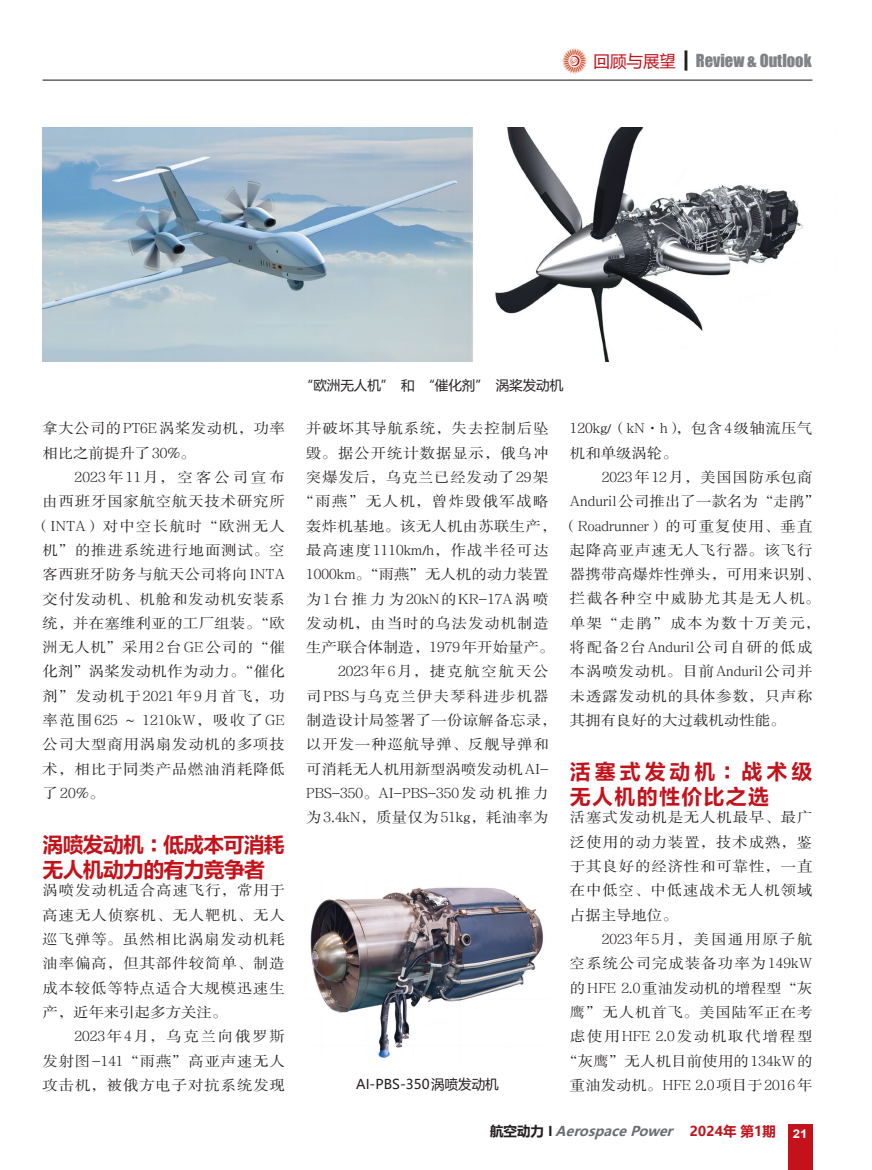
<style>
.page{position:relative;width:872px;height:1170px;background:#fff}
.page>*{position:absolute;margin:0;border:0;box-sizing:border-box;transform-origin:0 0}
.t1{font:21px/24.3px "FZLTCHJW GB1 0";letter-spacing:-.04em;color:#c4121a}
.t2{font:21px/24.3px "FZLTCHJW GB1 0";letter-spacing:.06em;color:#c4121a}
.t3{font:16.5px "Impact";color:#808285}
.t4{font:14.25px/24.3px "FZSSJW GB1 0";letter-spacing:.055em;color:#231f20;text-align:justify;scale:1.08 1}
.t5{font:14.25px "FZSSJW GB1 0";letter-spacing:.02em;color:#231f20;scale:1.08 1}
.t6{font:14.25px/24.3px "FZSSJW GB1 0";letter-spacing:.035em;color:#231f20;text-align:right;scale:1.08 1}
.t7{font:14.25px/24.3px "FZSSJW GB1 0";color:#231f20;scale:1.08 1}
.t8{font:14.25px "FZSSJW GB1 0";letter-spacing:.075em;color:#231f20;scale:1.08 1}
.t9{font:14.25px "FZSSJW GB1 0";letter-spacing:.005em;color:#231f20;scale:1.08 1}
.t10{font:14.25px/24.3px "FZSSJW GB1 0";letter-spacing:.01em;color:#231f20;scale:1.08 1}
.t11{font:14.25px/24.3px "FZSSJW GB1 0";letter-spacing:.03em;color:#231f20;scale:1.08 1}
.t12{font:14.25px "FZSSJW GB1 0";letter-spacing:.125em;color:#231f20;scale:1.08 1}
.t13{font:14.25px "FZSSJW GB1 0";letter-spacing:.09em;color:#231f20;scale:1.08 1}
.t14{font:14.25px "FZSSJW GB1 0";letter-spacing:.025em;color:#231f20;scale:1.08 1}
.t15{font:14.25px "FZSSJW GB1 0";letter-spacing:.145em;color:#231f20;scale:1.08 1}
.t16{font:14.25px "FZSSJW GB1 0";letter-spacing:.095em;color:#231f20;scale:1.08 1}
.t17{font:14.25px "FZSSJW GB1 0";letter-spacing:.115em;color:#231f20;scale:1.08 1}
.t18{font:13.5px "Microsoft Ya Hei";color:#231f20}
.t19{font:italic 700 13.5px "Microsoft Ya Hei";color:#6c6d70}
.s1{font-family:"Microsoft Ya Hei";color:#c4121a}
.s2{font-family:"Microsoft Ya Hei";color:#231f20}
.s3{font-style:normal;color:#231f20}
.s4{font-style:normal;color:#c4121a}
</style>
<div class="page">
<div style="left:787px;top:1124px;width:25px;height:45px;background:#c4121a"></div>
<hr style="left:43px;top:80px;width:769px;height:1px;background:#231f20">
<img style="left:562px;top:49px;width:25px;height:24px">
<img style="left:310px;top:887px;width:233px;height:171px">
<img style="left:43px;top:128px;width:429px;height:233px">
<img style="left:495px;top:128px;width:308px;height:233px">
<p class="t3" style="left:593px;top:48px;width:219px"><span class="s1">回顾与展望</span> <span class="s2">┃</span> Review &amp; Outlook</p>
<p class="t11" style="left:43px;top:416px;width:226px">拿大公司的PT6E涡桨发动机，功率相比之前提升了 30%。</p>
<p class="t15" style="left:74px;top:469px;width:196px">2023年11月，空客公司宣布</p>
<p class="t4" style="left:43px;top:489px;width:226px">由西班牙国家航空航天技术研究所</p>
<p class="t13" style="left:35px;top:518px;width:233px">（INTA）对中空长航时“欧洲无人</p>
<p class="t4" style="left:43px;top:538px;width:226px">机”的推进系统进行地面测试。空</p>
<p class="t14" style="left:43px;top:567px;width:226px">客西班牙防务与航天公司将向 INTA</p>
<p class="t4" style="left:43px;top:587px;width:226px">交付发动机、机舱和发动机安装系</p>
<p class="t5" style="left:43px;top:615px;width:226px">统，并在塞维利亚的工厂组装。“欧</p>
<p class="t4" style="left:43px;top:635px;width:226px">洲无人机”采用2台GE公司的“催</p>
<p class="t5" style="left:43px;top:664px;width:226px">化剂”涡桨发动机作为动力。“催化</p>
<p class="t8" style="left:43px;top:688px;width:226px">剂”发动机于2021年9月首飞，功</p>
<p class="t5" style="left:43px;top:712px;width:226px">率范围625 ～ 1210kW，吸收了GE</p>
<p class="t4" style="left:43px;top:732px;width:226px">公司大型商用涡扇发动机的多项技</p>
<p class="t4" style="left:43px;top:757px;width:226px">术，相比于同类产品燃油消耗降低</p>
<p class="t4" style="left:43px;top:781px;width:59px">了 20%。</p>
<h1 class="t1" style="left:43px;top:834px;width:244px">涡喷发动机：低成本可消耗无人机动力的有力竞争者</h1>
<p class="t4" style="left:43px;top:878px;width:226px">涡喷发动机适合高速飞行，常用于高速无人侦察机、无人靶机、无人巡飞弹等。虽然相比涡扇发动机耗油率偏高，但其部件较简单、制造成本较低等特点适合大规模迅速生产，近年来引起多方关注。</p>
<p class="t4" style="left:43px;top:1024px;width:226px;text-indent:32px">2023年4月，乌克兰向俄罗斯发射图-141“雨燕”高亚声速无人攻击机，被俄方电子对抗系统发现</p>
<p class="t18" style="left:300px;top:376px;width:265px">“欧洲无人机” 和 “催化剂” 涡桨发动机</p>
<p class="t4" style="left:306px;top:416px;width:226px">并破坏其导航系统，失去控制后坠</p>
<p class="t4" style="left:306px;top:441px;width:226px">毁。据公开统计数据显示，俄乌冲</p>
<p class="t4" style="left:306px;top:465px;width:226px">突爆发后，乌克兰已经发动了29架</p>
<p class="t16" style="left:298px;top:494px;width:233px">“雨燕”无人机，曾炸毁俄军战略</p>
<p class="t5" style="left:306px;top:518px;width:470px">轰炸机基地。该无人机由苏联生产，（Roadrunner）的可重复使用、垂直</p>
<p class="t8" style="left:306px;top:542px;width:226px">最高速度1110km/h，作战半径可达</p>
<p class="t9" style="left:306px;top:567px;width:226px">1000km。“雨燕”无人机的动力装置</p>
<p class="t12" style="left:306px;top:591px;width:226px">为1台推力为20kN的KR-17A涡喷</p>
<p class="t4" style="left:306px;top:611px;width:226px">发动机，由当时的乌法发动机制造</p>
<p class="t7" style="left:306px;top:635px;width:231px">生产联合体制造，1979 年开始量产。</p>
<p class="t17" style="left:338px;top:664px;width:196px">2023年6月，捷克航空航天公</p>
<p class="t8" style="left:306px;top:688px;width:226px">司PBS与乌克兰伊夫琴科进步机器</p>
<p class="t5" style="left:306px;top:712px;width:233px">制造设计局签署了一份谅解备忘录，</p>
<p class="t4" style="left:306px;top:732px;width:226px">以开发一种巡航导弹、反舰导弹和</p>
<p class="t9" style="left:306px;top:761px;width:226px">可消耗无人机用新型涡喷发动机 AI-</p>
<p class="t7" style="left:306px;top:781px;width:226px">PBS-350。AI-PBS-350 发动机推力</p>
<p class="t5" style="left:306px;top:810px;width:226px">为3.4kN，质量仅为51kg，耗油率为</p>
<p class="t7" style="left:570px;top:416px;width:226px">120kg/（kN·h），包含 4 级轴流压气机和单级涡轮。</p>
<p class="t10" style="left:570px;top:465px;width:233px;text-indent:32px">2023年12月，美国国防承包商<br>Anduril 公司推出了一款名为“走鹃”</p>
<p class="t4" style="left:570px;top:538px;width:233px;text-align:left">起降高亚声速无人飞行器。该飞行器携带高爆炸性弹头，可用来识别、拦截各种空中威胁尤其是无人机。单架“走鹃”成本为数十万美元，将配备2台Anduril公司自研的低成本涡喷发动机。目前Anduril公司并未透露发动机的具体参数，只声称其拥有良好的大过载机动性能。</p>
<h1 class="t2" style="left:570px;top:761px;width:244px">活塞式发动机：战术级无人机的性价比之选</h1>
<p class="t4" style="left:570px;top:805px;width:226px">活塞式发动机是无人机最早、最广泛使用的动力装置，技术成熟，鉴于其良好的经济性和可靠性，一直在中低空、中低速战术无人机领域占据主导地位。</p>
<p class="t6" style="left:562px;top:927px;width:233px">2023年5月，美国通用原子航<br>空系统公司完成装备功率为149kW的 HFE 2.0 重油发动机的增程型“灰鹰”无人机首飞。美国陆军正在考虑使用HFE 2.0发动机取代增程型“灰鹰”无人机目前使用的 134kW 的重油发动机。HFE 2.0 项目于 2016 年</p>
<p class="t18" style="left:356px;top:1074px;width:144px">AI-PBS-350涡喷发动机</p>
<p class="t19" style="left:490px;top:1121px;width:319px"><span class="s3">航空动力 I</span> AerospacePower <span class="s4">2 0 2 4 年 第 1 期</span> <sub>2</sub> <sub>1</sub></p>
</div>
